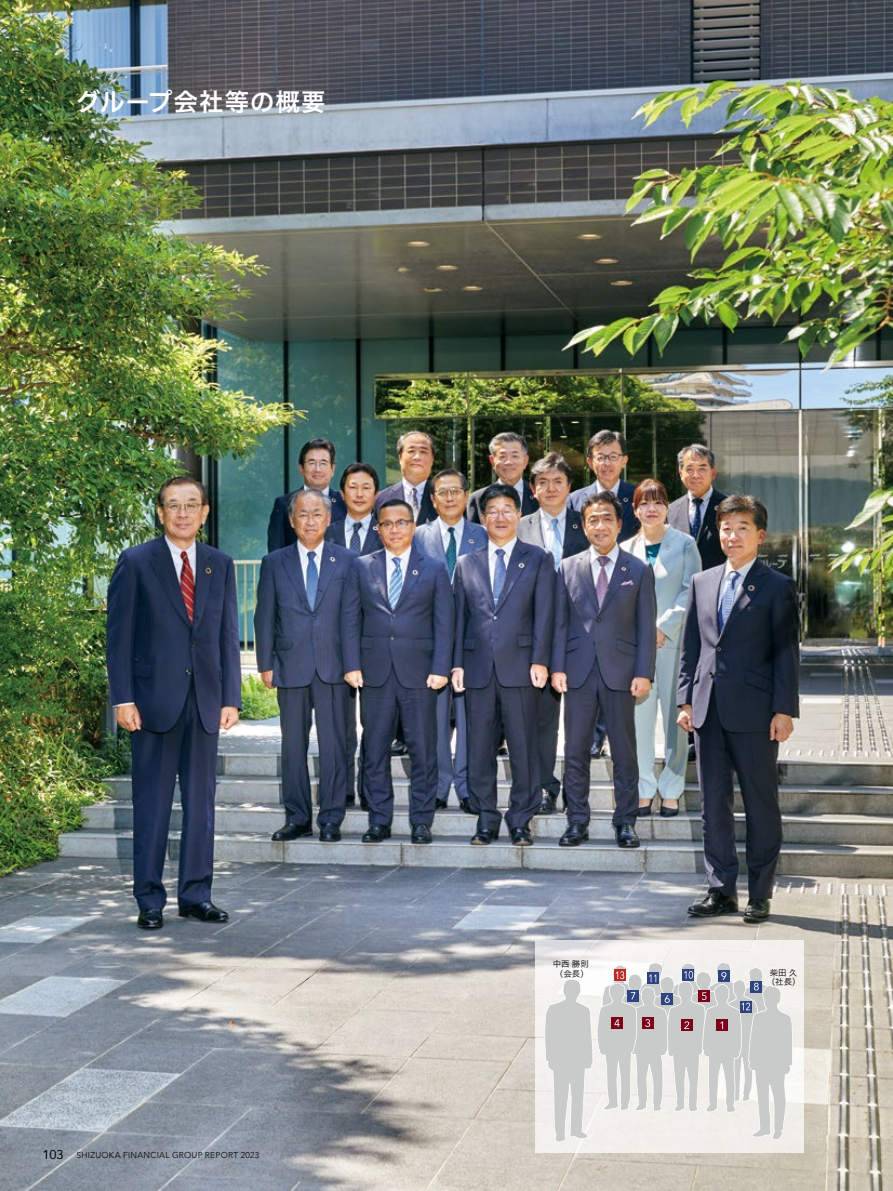
<style>
.page{position:relative;width:893px;height:1191px;background:#fff}
.page>*{position:absolute;margin:0;border:0;box-sizing:border-box;transform-origin:0 0}
.t1{font:24.45px "Hiragino UD Sans F Std N W6";letter-spacing:.04em;color:#fff}
.t2{font:300 8.55px "Avenir";letter-spacing:.035em;color:#000}
.t3{font:8.55px/9.6px "Hiragino UD Sans Std W3";color:#000}
.s1{font-weight:400;font-size:12.75px}
</style>
<div class="page">
<img style="left:0;top:0;width:893px;height:1191px">
<img style="left:536px;top:940px;width:268px;height:212px">
<svg style="left:544px;top:962px;width:249px;height:180px;background:#d7d5d5"></svg>
<h1 class="t1" style="left:76px;top:83px;width:251px">グループ会社等の概要</h1>
<p class="t2" style="left:43px;top:1149px;width:218px"><span class="s1">103</span> SHIZUOKA FINANCIAL GROUP REPORT 2023</p>
<p class="t3" style="left:553px;top:958px;width:38px">中西 勝則（会長）</p>
<p class="t3" style="left:767px;top:967px;width:36px;text-align:center">柴田 久（社長）</p>
</div>
